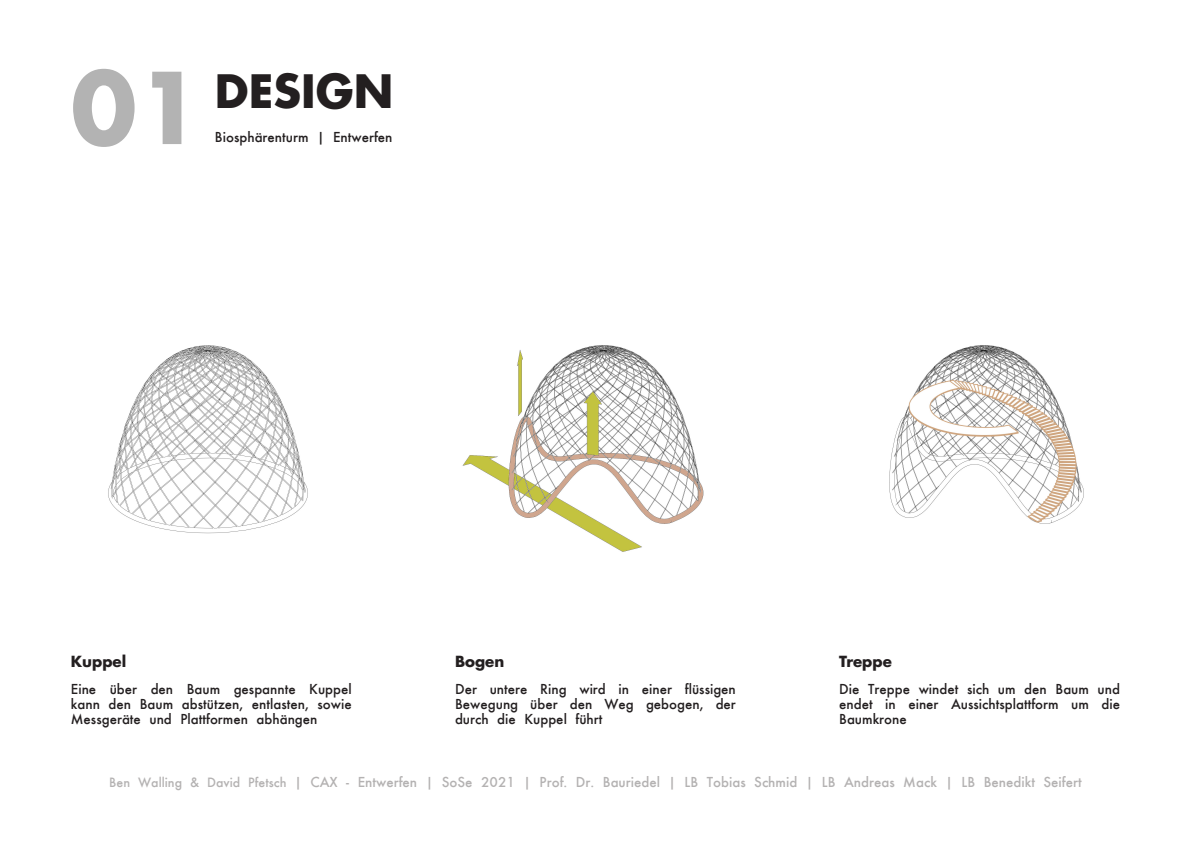
<style>
.page{position:relative;width:1191px;height:842px;background:#fff}
.page>*{position:absolute;margin:0;border:0;box-sizing:border-box;transform-origin:0 0}
.t1{font:700 96px "Futura";color:#b3b3b3}
.t2{font:700 45px "Futura";color:#231f20}
.t3{font:15px/15px "Futura";color:#231f20;text-align:justify}
.t4{font:15px "Futura";color:#b4b2b2}
.t5{font:700 15px "Futura";color:#231f20}
.s1{font-size:14px}
</style>
<div class="page">
<img style="left:108px;top:345px;width:200px;height:189px">
<img style="left:462px;top:345px;width:242px;height:207px">
<img style="left:889px;top:345px;width:195px;height:179px">
<h1 class="t1" style="left:71px;top:64px;width:133px">01</h1>
<h2 class="t2" style="left:215px;top:71px;width:180px">DESIGN</h2>
<p class="t3" style="left:215px;top:131px;width:179px">Biosphärenturm | Entwerfen</p>
<p class="t5" style="left:71px;top:654px;width:57px">Kuppel</p>
<p class="t3" style="left:71px;top:683px;width:282px">Eine über den Baum gespannte Kuppel kann den Baum abstützen, entlasten, sowie Messgeräte und Plattformen abhängen</p>
<p class="t5" style="left:455px;top:654px;width:51px">Bogen</p>
<p class="t3" style="left:455px;top:683px;width:282px">Der untere Ring wird in einer flüssigen Bewegung über den Weg gebogen, der durch die Kuppel führt</p>
<p class="t5" style="left:839px;top:654px;width:54px">Treppe</p>
<p class="t3" style="left:839px;top:683px;width:282px">Die Treppe windet sich um den Baum und endet in einer Aussichtsplattform um die Baumkrone</p>
<p class="t4" style="left:109px;top:776px;width:974px"><span class="s1">Ben Walling &amp; David Pfetsch</span> | CAX - Entwerfen | SoSe 2021 | Prof. Dr. Bauriedel | LB Tobias Schmid | LB Andreas Mack | LB Benedikt Seifert</p>
</div>
